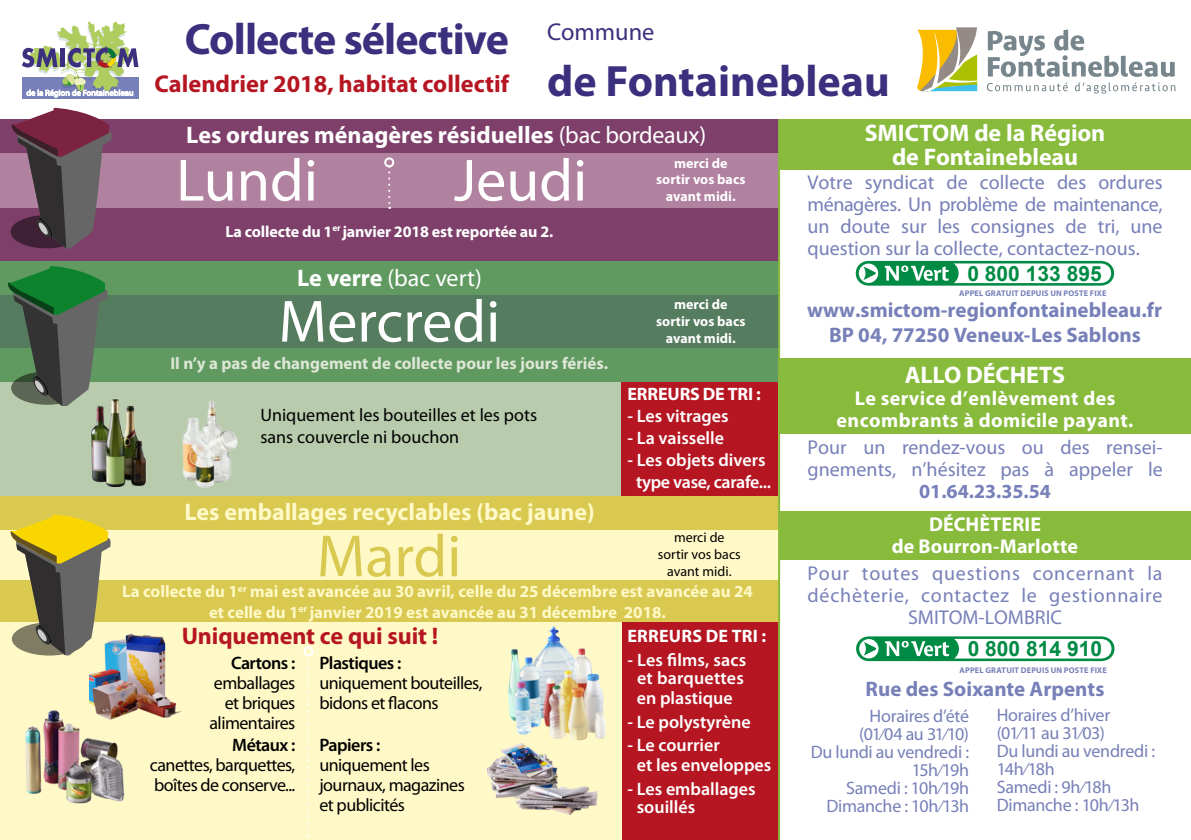
<style>
.page{position:relative;width:1191px;height:840px;background:#fff}
.page>*{position:absolute;margin:0;border:0;box-sizing:border-box;transform-origin:0 0}
.t1{font:60px "Myriad Pro";color:#fff}
.t2{font:60px "Myriad Pro";color:#d9c951}
.t3{font:700 44px "Myriad Pro";letter-spacing:-.015em;color:#3a307e}
.t4{font:700 24.4px "Myriad Pro";color:#b51621}
.t5{font:24.4px "Myriad Pro";color:#3a307e}
.t6{font:700 24px/24.6px "Myriad Pro";color:#fff;text-align:center}
.t7{font:700 24px "Myriad Pro";color:#fff9c7}
.t8{font:700 24px "Myriad Pro";letter-spacing:-.005em;color:#b51621}
.t9{font:24px "Myriad Pro";color:#fff}
.t10{font:700 21px/24.8px "Myriad Pro";color:#7780b8;text-align:center}
.t11{font:700 21px "Arial";color:#008b45}
.t12{font:20px/22px "Myriad Pro";color:#7780b8;text-align:justify}
.t13{font:700 20px/22px "Myriad Pro";letter-spacing:.02em;color:#fff;text-align:center}
.t14{font:20px/22px "Myriad Pro";letter-spacing:.04em;color:#7780b8;text-align:center}
.t15{font:700 20px "Myriad Pro";color:#7780b8}
.t16{font:18px/18px "Myriad Pro";letter-spacing:-.02em;color:#7780b8}
.t17{font:18px/20px "Myriad Pro";letter-spacing:-.03em;color:#000}
.t18{font:600 18px "Myriad Pro";color:#fff}
.t19{font:18px/22px "Myriad Pro";color:#000}
.t20{font:600 18px "Myriad Pro";letter-spacing:-.03em;color:#000}
.t21{font:700 18px "Myriad Pro";color:#fff}
.t22{font:600 18px "Myriad Pro";letter-spacing:-.02em;color:#fff}
.t23{font:700 17px/20.4px "Myriad Pro";color:#fff9c7;text-align:center}
.t24{font:700 17px "Myriad Pro";color:#dee6d6}
.t25{font:700 16px "Myriad Pro";letter-spacing:-.01em;color:#fff}
.t26{font:700 14px/16.8px "Myriad Pro";color:#fff;text-align:center}
.t27{font:14px/16.8px "Myriad Pro";color:#000;text-align:center}
.t28{font:700 8.2px "Myriad Pro";color:#7780b8}
.s1{font-weight:400}
.s2{font-weight:700}
.s3{color:#b51621}
</style>
<div class="page">
<div style="left:0;top:375px;width:1191px;height:164px;background:#b8cbad"></div>
<div style="left:622px;top:381px;width:156px;height:144px;background:#b51621"></div>
<div style="left:0;top:139px;width:1191px;height:84px;background:#b181a0"></div>
<div style="left:0;top:119px;width:1191px;height:33px;background:#7e406b"></div>
<div style="left:0;top:208px;width:1191px;height:63px;background:#7e406b"></div>
<div style="left:0;top:280px;width:1191px;height:95px;background:#567c5f"></div>
<div style="left:0;top:261px;width:1191px;height:34px;background:#609a61"></div>
<div style="left:0;top:348px;width:1191px;height:33px;background:#609a61"></div>
<div style="left:0;top:520px;width:1191px;height:90px;background:#fff9c7"></div>
<div style="left:0;top:496px;width:1191px;height:33px;background:#d9c951"></div>
<div style="left:0;top:588px;width:1191px;height:251px;background:#fff9c7"></div>
<svg style="left:388px;top:167px;width:2px;height:42px"></svg>
<div style="left:384px;top:157px;width:10px;height:10px;border:2px solid #fff;border-radius:50%"></div>
<svg style="left:8px;top:266px;width:100px;height:139px"></svg>
<img style="left:90px;top:395px;width:56px;height:92px">
<img style="left:182px;top:401px;width:56px;height:87px">
<img style="left:89px;top:633px;width:92px;height:85px">
<img style="left:488px;top:749px;width:110px;height:66px">
<img style="left:503px;top:621px;width:111px;height:131px">
<img style="left:25px;top:700px;width:121px;height:104px">
<svg style="left:12px;top:108px;width:100px;height:140px"></svg>
<div style="left:622px;top:600px;width:156px;height:239px;background:#b51621"></div>
<svg style="left:307px;top:656px;width:2px;height:179px"></svg>
<div style="left:303px;top:646px;width:10px;height:10px;border:2px solid #fff;border-radius:50%"></div>
<div style="left:0;top:580px;width:1122px;height:41px;background:#d9c951"></div>
<svg style="left:11px;top:514px;width:100px;height:141px"></svg>
<div style="left:778px;top:119px;width:413px;height:720px;background:#fff"></div>
<div style="left:779px;top:119px;width:412px;height:51px;background:#88bb3c"></div>
<div style="left:779px;top:358px;width:412px;height:76px;background:#88bb3c"></div>
<div style="left:779px;top:511px;width:412px;height:48px;background:#88bb3c"></div>
<div style="left:22px;top:77px;width:116px;height:22px;background:#7780b8"></div>
<svg style="left:22px;top:21px;width:116px;height:76px"></svg>
<svg style="left:917px;top:27px;width:60px;height:64px"></svg>
<svg style="left:986px;top:30px;width:189px;height:64px"></svg>
<svg style="left:853px;top:259px;width:263px;height:28px"></svg>
<svg style="left:855px;top:261px;width:259px;height:24px;background:#98d0b4"></svg>
<svg style="left:853px;top:634px;width:264px;height:28px"></svg>
<svg style="left:856px;top:636px;width:258px;height:24px;background:#9cd2b6"></svg>
<p class="t5" style="left:547px;top:16px;width:109px">Commune</p>
<h2 class="t3" style="left:547px;top:52px;width:344px">de Fontainebleau</h2>
<p class="t6" style="left:864px;top:119px;width:242px">SMICTOM de la Région de Fontainebleau</p>
<p class="t12" style="left:807px;top:171px;width:357px">Votre syndicat de collecte des ordures ménagères. Un problème de maintenance, un doute sur les consignes de tri, une question sur la collecte, contactez-nous.</p>
<h2 class="t3" style="left:185px;top:11px;width:326px">Collecte sélective</h2>
<p class="t4" style="left:155px;top:68px;width:356px">Calendrier 2018, habitat collectif</p>
<p class="t6" style="left:186px;top:122px;width:521px">Les ordures ménagères résiduelles <span class="s1">(bac bordeaux)</span></p>
<p class="t26" style="left:656px;top:154px;width:91px">merci de sortir vos bacs avant midi.</p>
<h1 class="t1" style="left:176px;top:143px;width:143px">Lundi</h1>
<h1 class="t1" style="left:454px;top:143px;width:135px">Jeudi</h1>
<p class="t25" style="left:225px;top:221px;width:329px">La collecte du 1<sup>er</sup> janvier 2018 est reportée au 2.</p>
<p class="t9" style="left:297px;top:263px;width:186px"><span class="s2">Le verre</span> (bac vert)</p>
<h1 class="t1" style="left:279px;top:284px;width:223px">Mercredi</h1>
<p class="t24" style="left:170px;top:352px;width:439px">Il n’y a pas de changement de collecte pour les jours fériés.</p>
<p class="t19" style="left:260px;top:403px;width:278px">Uniquement les bouteilles et les pots sans couvercle ni bouchon</p>
<p class="t7" style="left:184px;top:496px;width:412px">Les emballages recyclables (bac jaune)</p>
<h1 class="t2" style="left:317px;top:519px;width:146px">Mardi</h1>
<p class="t26" style="left:656px;top:295px;width:91px">merci de sortir vos bacs avant midi.</p>
<p class="t21" style="left:627px;top:381px;width:135px">ERREURS DE TRI :</p>
<p class="t18" style="left:627px;top:404px;width:103px">- Les vitrages</p>
<p class="t18" style="left:627px;top:426px;width:98px">- La vaisselle</p>
<p class="t18" style="left:627px;top:448px;width:140px">- Les objets divers</p>
<p class="t22" style="left:627px;top:470px;width:145px"><span class="s3">-</span> type vase, carafe...</p>
<p class="t27" style="left:658px;top:528px;width:84px">merci de sortir vos bacs avant midi.</p>
<p class="t23" style="left:122px;top:580px;width:632px">La collecte du 1<sup>er</sup> mai est avancée au 30 avril, celle du 25 décembre est avancée au 24 et celle du 1<sup>er</sup> janvier 2019 est avancée au 31 décembre 2018.</p>
<p class="t8" style="left:182px;top:620px;width:258px">Uniquement ce qui suit !</p>
<p class="t20" style="left:231px;top:651px;width:66px">Cartons :</p>
<p class="t17" style="left:209px;top:672px;width:87px;text-align:right">emballages et briques alimentaires</p>
<p class="t20" style="left:232px;top:733px;width:65px">Métaux :</p>
<p class="t17" style="left:150px;top:754px;width:147px">canettes, barquettes, boîtes de conserve...</p>
<p class="t20" style="left:319px;top:651px;width:83px">Plastiques :</p>
<p class="t17" style="left:319px;top:672px;width:164px">uniquement bouteilles, bidons et flacons</p>
<p class="t20" style="left:319px;top:733px;width:62px">Papiers :</p>
<p class="t17" style="left:319px;top:754px;width:147px">uniquement les journaux, magazines et publicités</p>
<p class="t21" style="left:627px;top:624px;width:140px">ERREURS DE TRI :</p>
<p class="t18" style="left:627px;top:648px;width:120px">- Les films, sacs</p>
<p class="t18" style="left:627px;top:666px;width:118px"><span class="s3">-</span> et barquettes</p>
<p class="t18" style="left:627px;top:686px;width:107px"><span class="s3">-</span> en plastique</p>
<p class="t18" style="left:627px;top:709px;width:125px">- Le polystyrène</p>
<p class="t18" style="left:627px;top:733px;width:94px">- Le courrier</p>
<p class="t18" style="left:627px;top:753px;width:145px"><span class="s3">-</span> et les enveloppes</p>
<p class="t18" style="left:627px;top:777px;width:130px">- Les emballages</p>
<p class="t18" style="left:627px;top:795px;width:69px"><span class="s3">-</span> souillés</p>
<p class="t11" style="left:967px;top:259px;width:136px">0 800 133 895</p>
<p class="t28" style="left:959px;top:288px;width:12px">Appel</p>
<p class="t28" style="left:985px;top:288px;width:12px">gratuit</p>
<p class="t28" style="left:1020px;top:288px;width:6px">depuis</p>
<p class="t28" style="left:1050px;top:288px;width:19px">un poste</p>
<p class="t28" style="left:1090px;top:288px;width:17px">fixe</p>
<p class="t10" style="left:807px;top:297px;width:356px">www.smictom-regionfontainebleau.fr<br>BP 04, 77250 Veneux-Les Sablons</p>
<p class="t6" style="left:905px;top:361px;width:162px">ALLO DÉCHETS</p>
<p class="t13" style="left:836px;top:386px;width:298px">Le service d’enlèvement des encombrants à domicile payant.</p>
<p class="t12" style="left:807px;top:435px;width:357px">Pour un rendez-vous ou des rensei&shy;gnements, n’hésitez pas à appeler le</p>
<p class="t15" style="left:919px;top:477px;width:133px">01.64.23.35.54</p>
<p class="t13" style="left:892px;top:512px;width:188px">èterie<br>de Bourron-Marlotte</p>
<p class="t14" style="left:807px;top:562px;width:357px">Pour toutes questions concernant la déchèterie, contactez le gestionnaire<br>SMITOM-LOMBRIC</p>
<p class="t13" style="left:929px;top:512px;width:13px">déch</p>
<p class="t11" style="left:967px;top:634px;width:136px">0 800 814 910</p>
<p class="t28" style="left:959px;top:664px;width:12px">Appel</p>
<p class="t28" style="left:985px;top:664px;width:12px">gratuit</p>
<p class="t28" style="left:1020px;top:664px;width:6px">depuis</p>
<p class="t28" style="left:1050px;top:664px;width:19px">un poste</p>
<p class="t28" style="left:1090px;top:664px;width:17px">fixe</p>
<p class="t10" style="left:865px;top:675px;width:240px">Rue des Soixante Arpents</p>
<p class="t16" style="left:810px;top:706px;width:160px;text-align:right">Horaires d’été<br>(01⁄04 au 31⁄10)<br>Du lundi au vendredi :<br>15h⁄19h<br>Samedi : 10h⁄19h<br>Dimanche : 10h⁄13h</p>
<p class="t16" style="left:996px;top:705px;width:160px">Horaires d’hiver (01⁄11 au 31⁄03)<br>Du lundi au vendredi :<br>14h⁄18h<br>Samedi : 9h⁄18h<br>Dimanche : 10h⁄13h</p>
</div>
